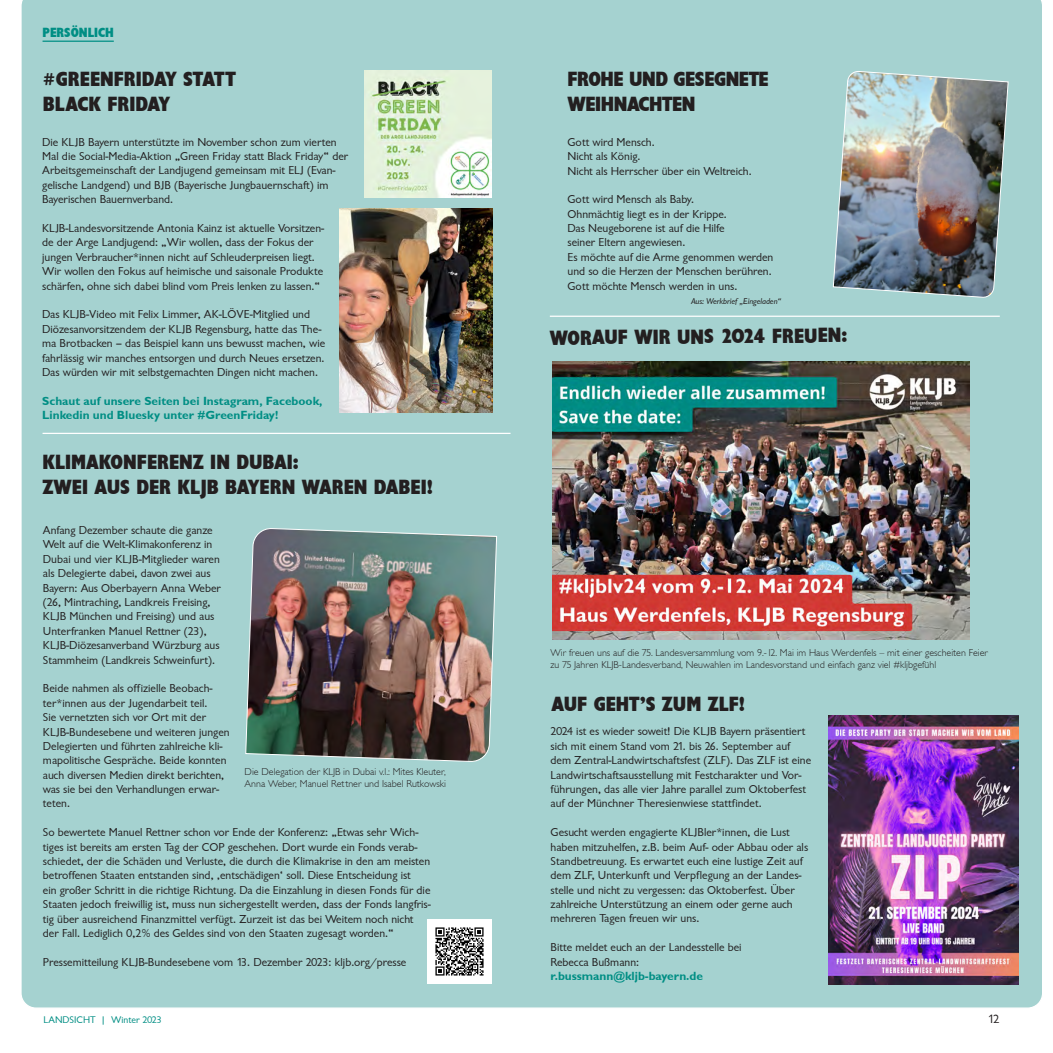
<style>
.page{position:relative;width:1053px;height:1053px;background:#fff}
.page>*{position:absolute;margin:0;border:0;box-sizing:border-box;transform-origin:0 0}
.t1{font:21.25px/25.5px "Garrison Cond Sans BOLD";color:#231f20}
.t2{font:21.25px/25.5px "Garrison Cond Sans BOLD";letter-spacing:-.02em;color:#231f20}
.t3{font:13.75px "Garrison Cond Sans BOLD";color:#008e84}
.t4{font:12.5px "Garrison Sans";color:#231f20}
.t5{font:11.88px/14.4px "Garrison Sans";color:#231f20}
.t6{font:11.88px/14.4px "Garrison Sans BOLD";color:#008e84}
.t7{font:10px/12px "Garrison Light Sans";color:#231f20}
.t8{font:10px "Garrison Sans";color:#008e84}
.t9{font:8.75px "Garrison Sans ITALIC";letter-spacing:-.005em;color:#231f20}
</style>
<div class="page">
<div style="left:21px;top:0;width:1021px;height:1008px;background:#a5d2d0"></div>
<hr style="left:43px;top:41px;width:71px;height:1px;background:#008e84">
<hr style="left:550px;top:315px;width:449px;height:2px;background:#fff">
<img style="left:245px;top:528px;width:252px;height:234px">
<img style="left:833px;top:71px;width:175px;height:227px">
<img style="left:828px;top:715px;width:190px;height:269px">
<img style="left:339px;top:208px;width:153px;height:204px">
<hr style="left:43px;top:433px;width:467px;height:1px;background:#fff">
<img style="left:552px;top:361px;width:417px;height:278px">
<img style="left:365px;top:71px;width:126px;height:127px">
<img style="left:427px;top:919px;width:64px;height:64px">
<p class="t3" style="left:43px;top:25px;width:73px">PERSÖNLICH</p>
<h1 class="t1" style="left:43px;top:66px;width:194px">#GREENFRIDAY STATT<br>BLACK FRIDAY</h1>
<p class="t5" style="left:42px;top:135px;width:307px">Die KLJB Bayern unterstützte im November schon zum vierten Mal die Social-Media-Aktion „Green Friday statt Black Friday“ der Arbeitsgemeinschaft der Landjugend gemeinsam mit ELJ (Evan&shy;gelische Landgend) und BJB (Bayerische Jungbauernschaft) im Bayerischen Bauernverband.</p>
<p class="t5" style="left:42px;top:221px;width:283px">KLJB-Landesvorsitzende Antonia Kainz ist aktuelle Vorsitzen&shy;de der Arge Landjugend: „Wir wollen, dass der Fokus der jungen Verbraucher*innen nicht auf Schleuderpreisen liegt.<br>Wir wollen den Fokus auf heimische und saisonale Produkte schärfen, ohne sich dabei blind vom Preis lenken zu lassen.“</p>
<p class="t5" style="left:42px;top:307px;width:284px">Das KLJB-Video mit Felix Limmer, AK-LÖVE-Mitglied und Diözesanvorsitzendem der KLJB Regensburg, hatte das The&shy;ma Brotbacken – das Beispiel kann uns bewusst machen, wie fahrlässig wir manches entsorgen und durch Neues ersetzen.<br>Das würden wir mit selbstgemachten Dingen nicht machen.</p>
<p class="t6" style="left:42px;top:393px;width:282px">Schaut auf unsere Seiten bei Instagram, Facebook,<br>Linkedin und Bluesky unter #GreenFriday!</p>
<h1 class="t1" style="left:43px;top:449px;width:392px">KLIMAKONFERENZ IN DUBAI:<br>ZWEI AUS DER KLJB BAYERN WAREN DABEI!</h1>
<p class="t5" style="left:43px;top:523px;width:179px">Anfang Dezember schaute die ganze Welt auf die Welt-Klimakonferenz in Dubai und vier KLJB-Mitglieder waren als Delegierte dabei, davon zwei aus Bayern: Aus Oberbayern Anna Weber (26, Mintraching, Landkreis Freising, KLJB München und Freising) und aus Unterfranken Manuel Rettner (23), KLJB-Diözesanverband Würzburg aus Stammheim (Landkreis Schweinfurt).</p>
<p class="t5" style="left:43px;top:681px;width:188px">Beide nahmen als offizielle Beobach&shy;ter*innen aus der Jugendarbeit teil.<br>Sie vernetzten sich vor Ort mit der KLJB-Bundesebene und weiteren jungen Delegierten und führten zahlreiche kli&shy;mapolitische Gespräche. Beide konnten auch diversen Medien direkt berichten, was sie bei den Verhandlungen erwar&shy;teten.</p>
<p class="t5" style="left:43px;top:825px;width:389px">So bewertete Manuel Rettner schon vor Ende der Konferenz: „Etwas sehr Wich&shy;tiges ist bereits am ersten Tag der COP geschehen. Dort wurde ein Fonds verab&shy;schiedet, der die Schäden und Verluste, die durch die Klimakrise in den am meisten betroffenen Staaten entstanden sind, ‚entschädigen‘ soll. Diese Entscheidung ist<br>ein großer Schritt in die richtige Richtung. Da die Einzahlung in diesen Fonds für die Staaten jedoch freiwillig ist, muss nun sichergestellt werden, dass der Fonds langfris&shy;tig über ausreichend Finanzmittel verfügt. Zurzeit ist das bei Weitem noch nicht der Fall. Lediglich 0,2% des Geldes sind von den Staaten zugesagt worden.“</p>
<p class="t5" style="left:43px;top:954px;width:365px">Pressemitteilung KLJB-Bundesebene vom 13. Dezember 2023: kljb.org/presse</p>
<p class="t7" style="left:244px;top:765px;width:203px">Die Delegation der KLJB in Dubai v.l.: Mites Kleuter,<br>Anna Weber, Manuel Rettner und Isabel Rutkowski</p>
<h1 class="t2" style="left:567px;top:66px;width:203px">FROHE UND GESEGNETE<br>WEIHNACHTEN</h1>
<p class="t5" style="left:567px;top:135px;width:186px">Gott wird Mensch.<br>Nicht als König.<br>Nicht als Herrscher über ein Weltreich.</p>
<p class="t5" style="left:567px;top:192px;width:207px">Gott wird Mensch als Baby.<br>Ohnmächtig liegt es in der Krippe.<br>Das Neugeborene ist auf die Hilfe<br>seiner Eltern angewiesen.<br>Es möchte auf die Arme genommen werden und so die Herzen der Menschen berühren.<br>Gott möchte Mensch werden in uns.</p>
<p class="t9" style="left:691px;top:296px;width:92px">Aus: Werkbrief „Eingeladen“</p>
<h1 class="t1" style="left:549px;top:326px;width:299px;rotate:-1deg">WORAUF WIR UNS 2024 FREUEN:</h1>
<p class="t7" style="left:550px;top:646px;width:439px">Wir freuen uns auf die 75. Landesversammlung vom 9.-12. Mai im Haus Werdenfels – mit einer gescheiten Feier zu 75 Jahren KLJB-Landesverband, Neuwahlen im Landesvorstand und einfach ganz viel #kljbgefühl</p>
<h1 class="t1" style="left:551px;top:691px;width:195px">AUF GEHT’S ZUM ZLF!</h1>
<p class="t5" style="left:550px;top:724px;width:262px">2024 ist es wieder soweit! Die KLJB Bayern präsentiert sich mit einem Stand vom 21. bis 26. September auf dem Zentral-Landwirtschaftsfest (ZLF). Das ZLF ist eine Landwirtschaftsausstellung mit Festcharakter und Vor&shy;führungen, das alle vier Jahre parallel zum Oktoberfest auf der Münchner Theresienwiese stattfindet.</p>
<p class="t5" style="left:550px;top:825px;width:259px">Gesucht werden engagierte KLJBler*innen, die Lust haben mitzuhelfen, z.B. beim Auf- oder Abbau oder als Standbetreuung. Es erwartet euch eine lustige Zeit auf dem ZLF, Unterkunft und Verpflegung an der Landes&shy;stelle und nicht zu vergessen: das Oktoberfest. Über zahlreiche Unterstützung an einem oder gerne auch mehreren Tagen freuen wir uns.</p>
<p class="t5" style="left:550px;top:940px;width:192px">Bitte meldet euch an der Landesstelle bei<br>Rebecca Bußmann:</p>
<p class="t6" style="left:550px;top:968px;width:154px">r.bussmann@kljb-bayern.de</p>
<p class="t8" style="left:44px;top:1014px;width:120px">LANDSICHT | Winter 2023</p>
<p class="t4" style="left:987px;top:1012px;width:13px">12</p>
</div>
